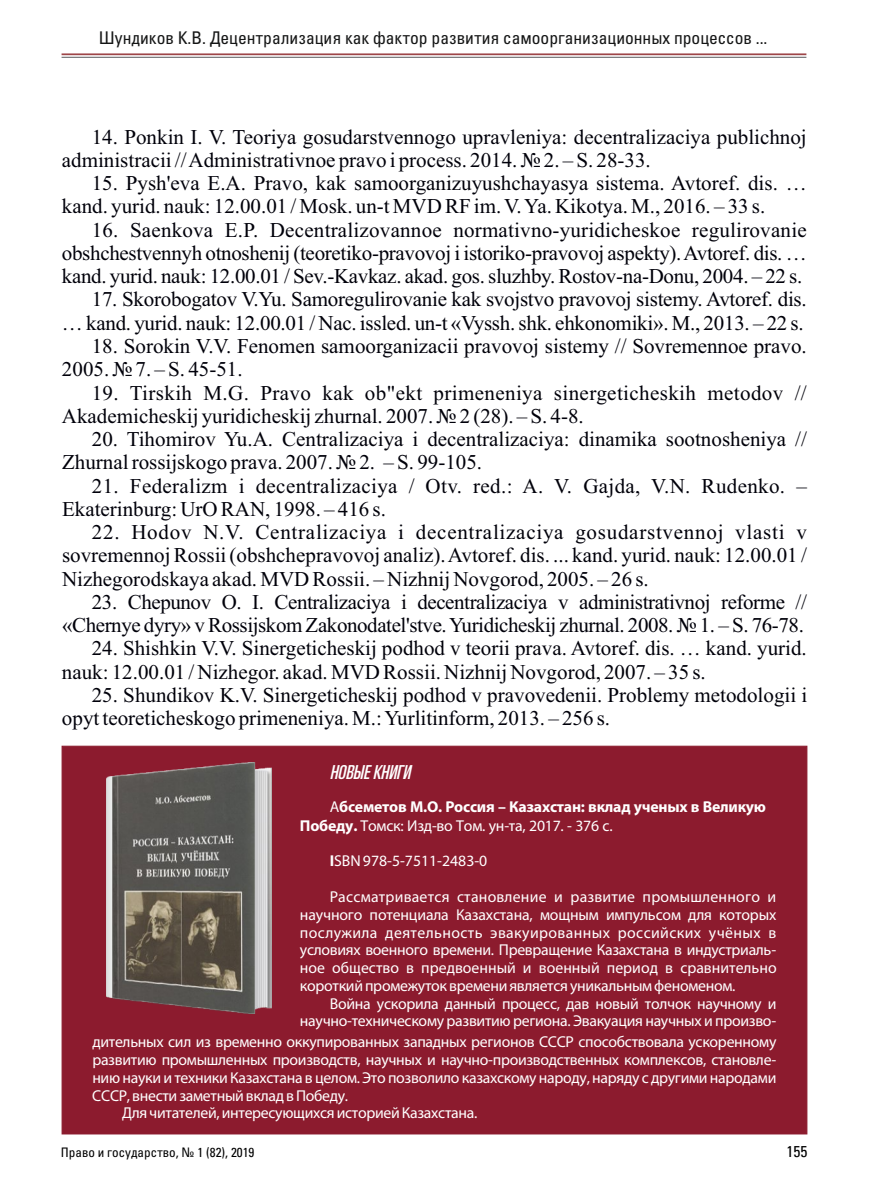
<style>
.page{position:relative;width:869px;height:1191px;background:#fff}
.page>*{position:absolute;margin:0;border:0;box-sizing:border-box;transform-origin:0 0}
.t1{font:21px/23.3px "Times New Roman";color:#00000a}
.t2{font:21px/23.3px "Times New Roman";letter-spacing:-.02em;color:#00000a;text-align:right}
.t3{font:21px/23.3px "Times New Roman";letter-spacing:.02em;color:#00000a}
.t4{font:italic ultra-condensed 19.25px "Partner";color:#fff}
.t5{font:17.5px "Partner Condensed kaz";color:#151616}
.t6{font:15.75px/17.8px "SM Myriad Pro Regular";letter-spacing:-.02em;color:#fff;text-align:right}
.t7{font:15.75px "SM Myriad Pro Bold";letter-spacing:-.015em;color:#fff}
.t8{font:15.75px "SM Myriad Pro Regular";color:#fff}
.t9{font:15.75px "Partner Condensed kaz";color:#000}
.t10{font:13.12px "Partner Condensed kaz";color:#000}
.s1{font-family:"SM Myriad Pro Regular"}
.s2{font-family:"SM Myriad Pro Bold"}
</style>
<div class="page">
<hr style="left:61px;top:53px;width:745px;height:2px;background:#9e4648">
<hr style="left:61px;top:57px;width:745px;height:1px;background:#58595b">
<div style="left:61px;top:745px;width:746px;height:390px;background:#8c1b2e"></div>
<img style="left:106px;top:762px;width:165px;height:251px">
<img style="left:113px;top:763px;width:141px;height:250px">
<p class="t5" style="left:99px;top:34px;width:669px">Шундиков К.В. Децентрализация как фактор развития самоорганизационных процессов ...</p>
<p class="t1" style="left:62px;top:127px;width:746px;text-indent:30px">14. Ponkin I. V. Teoriya gosudarstvennogo upravleniya: decentralizaciya publichnoj administracii // Administrativnoe pravo i process. 2014. № 2. – S. 28-33.</p>
<p class="t1" style="left:62px;top:173px;width:746px;text-indent:30px">15. Pysh'eva E.A. Pravo, kak samoorganizuyushchayasya sistema. Avtoref. dis. … kand. yurid. nauk: 12.00.01 / Mosk. un-t MVD RF im. V. Ya. Kikotya. M., 2016. – 33 s.</p>
<p class="t1" style="left:62px;top:220px;width:746px;text-align:justify;text-indent:30px">16. Saenkova E.P. Decentralizovannoe normativno-yuridicheskoe regulirovanie obshchestvennyh otnoshenij (teoretiko-pravovoj i istoriko-pravovoj aspekty). Avtoref. dis. … kand. yurid. nauk: 12.00.01 / Sev.-Kavkaz. akad. gos. sluzhby. Rostov-na-Donu, 2004. – 22 s.</p>
<p class="t1" style="left:62px;top:290px;width:746px;text-align:right">17. Skorobogatov V.Yu. Samoregulirovanie kak svojstvo pravovoj sistemy. Avtoref. dis.<br>… kand. yurid. nauk: 12.00.01 / Nac. issled. un-t «Vyssh. shk. ehkonomiki». M., 2013. – 22 s.</p>
<p class="t1" style="left:62px;top:336px;width:746px;text-indent:30px">18. Sorokin V.V. Fenomen samoorganizacii pravovoj sistemy // Sovremennoe pravo.<br>2005. № 7. – S. 45-51.</p>
<p class="t3" style="left:62px;top:383px;width:746px;text-indent:30px">19. Tirskih M.G. Pravo kak ob"ekt primeneniya sinergeticheskih metodov //<br>Akademicheskij yuridicheskij zhurnal. 2007. № 2 (28). – S. 4-8.</p>
<p class="t1" style="left:62px;top:429px;width:746px;text-indent:30px">20. Tihomirov Yu.A. Centralizaciya i decentralizaciya: dinamika sootnosheniya //<br>Zhurnal rossijskogo prava. 2007. № 2. – S. 99-105.</p>
<p class="t1" style="left:62px;top:476px;width:746px;text-indent:30px">21. Federalizm i decentralizaciya / Otv. red.: A. V. Gajda, V.N. Rudenko. –<br>Ekaterinburg: UrO RAN, 1998. – 416 s.</p>
<p class="t1" style="left:62px;top:522px;width:746px;text-align:justify;text-indent:30px">22. Hodov N.V. Centralizaciya i decentralizaciya gosudarstvennoj vlasti v sovremennoj Rossii (obshchepravovoj analiz). Avtoref. dis. ... kand. yurid. nauk: 12.00.01 / Nizhegorodskaya akad. MVD Rossii. – Nizhnij Novgorod, 2005. – 26 s.</p>
<p class="t2" style="left:62px;top:592px;width:746px">23. Chepunov O. I. Centralizaciya i decentralizaciya v administrativnoj reforme // «Chernye dyry» v Rossijskom Zakonodatel'stve. Yuridicheskij zhurnal. 2008. № 1. – S. 76-78.</p>
<p class="t1" style="left:62px;top:639px;width:746px;text-indent:30px">24. Shishkin V.V. Sinergeticheskij podhod v teorii prava. Avtoref. dis. … kand. yurid. nauk: 12.00.01 / Nizhegor. akad. MVD Rossii. Nizhnij Novgorod, 2007. – 35 s.</p>
<p class="t1" style="left:62px;top:685px;width:746px;text-indent:30px">25. Shundikov K.V. Sinergeticheskij podhod v pravovedenii. Problemy metodologii i opyt teoreticheskogo primeneniya. M.: Yurlitinform, 2013. – 256 s.</p>
<p class="t4" style="left:329px;top:765px;width:82px">НОВЫЕ КНИГИ</p>
<p class="t7" style="left:329px;top:800px;width:437px"><span class="s1">А</span>бсеметов М.О. Россия – Казахстан: вклад ученых в Великую</p>
<p class="t6" style="left:300px;top:817px;width:314px"><span class="s2">Победу.</span> Томск: Изд-во Том. ун-та, 2017. - 376 с.</p>
<p class="t8" style="left:329px;top:854px;width:159px"><span class="s2">I</span>SBN 978-5-7511-2483-0</p>
<p class="t6" style="left:300px;top:889px;width:478px;text-align:justify;text-indent:30px">Рассматривается становление и развитие промышленного и научного потенциала Казахстана, мощным импульсом для которых послужила деятельность эвакуированных российских учёных в условиях военного времени. Превращение Казахстана в индустриаль&shy;ное общество в предвоенный и военный период в сравнительно короткий промежуток времени является уникальным феноменом.</p>
<p class="t6" style="left:300px;top:995px;width:477px">Война ускорила данный процесс, дав новый толчок научному и научно-техническому развитию региона. Эвакуация научных и произво-</p>
<p class="t6" style="left:92px;top:1034px;width:685px">дительных сил из временно оккупированных западных регионов СССР способствовала ускоренному</p>
<p class="t6" style="left:92px;top:1052px;width:685px">развитию промышленных производств, научных и научно-производственных комплексов, становле-</p>
<p class="t6" style="left:92px;top:1069px;width:685px">нию науки и техники Казахстана в целом. Это позволило казахскому народу, наряду с другими народами</p>
<p class="t6" style="left:92px;top:1087px;width:257px">СССР, внести заметный вклад в Победу.</p>
<p class="t6" style="left:122px;top:1105px;width:356px">Для читателей, интересующихся историей Казахстана.</p>
<p class="t10" style="left:61px;top:1148px;width:195px">Право и государство, № 1 (82), 2019</p>
<p class="t9" style="left:786px;top:1147px;width:22px">155</p>
</div>
